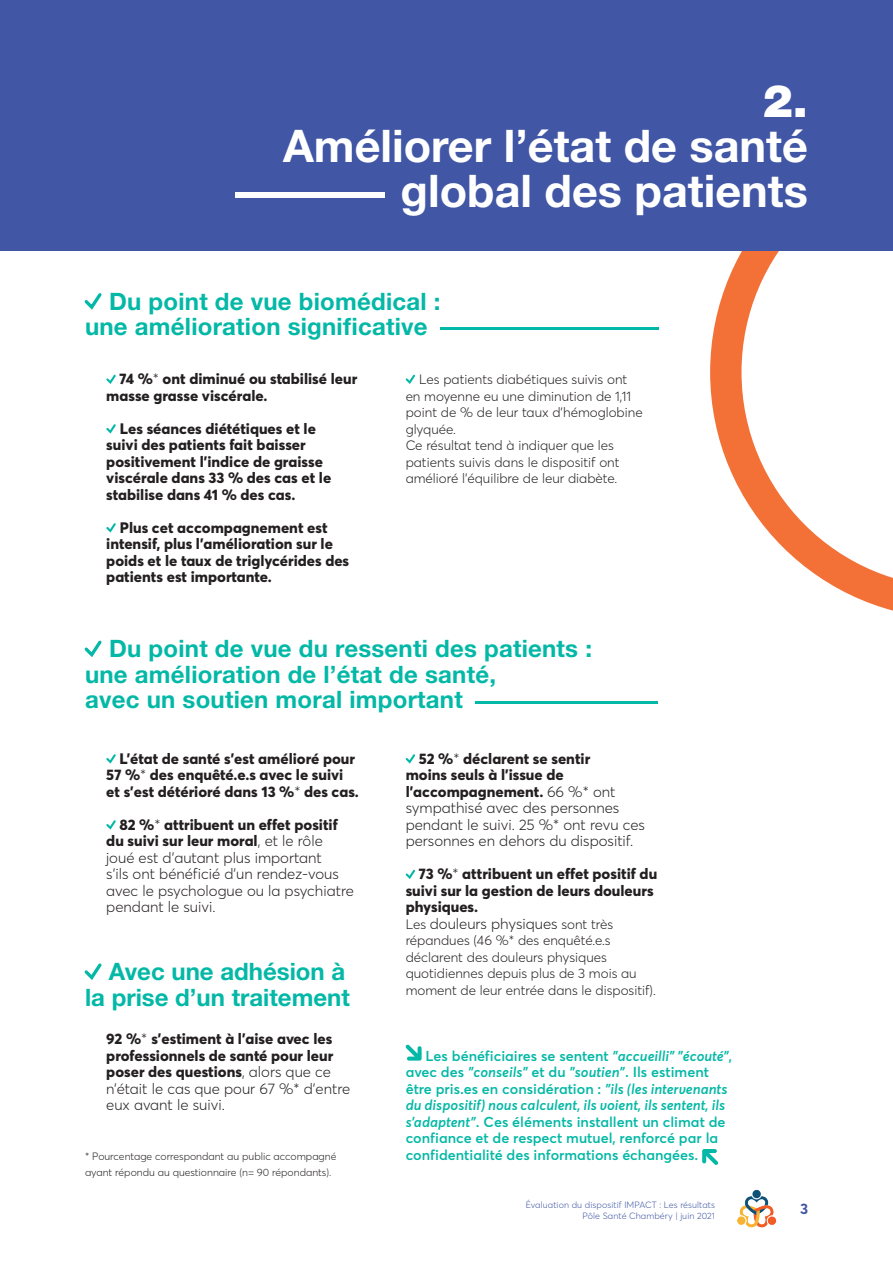
<style>
.page{position:relative;width:893px;height:1263px;background:#fff}
.page>*{position:absolute;margin:0;border:0;box-sizing:border-box;transform-origin:0 0}
.t1{font:700 45px/45px "Helvetica Neue LT Std";color:#fff;text-align:right}
.t2{font:900 45px "Helvetica Neue LT Std";color:#fff}
.t3{font:700 24px/25.5px "Helvetica Neue LT Std";letter-spacing:.01em;color:#03b8a6}
.t4{font:800 15px/16.5px "Averta";color:#231f20}
.t5{font:300 15px/16.5px "Averta";color:#231f20}
.t6{font:700 15px "Averta";color:#4157a6}
.t7{font:600 14.25px/16.5px "Averta";color:#03b8a6}
.t8{font:300 13.5px/16.5px "Averta";color:#231f20}
.t9{font:300 10.5px "Averta";color:#231f20}
.t10{font:300 9px/10.8px "Averta";letter-spacing:.01em;color:#4157a6;text-align:right}
.s1{font-weight:300}
.s2{font-weight:800}
.s3{font-weight:300;font-size:13.5px}
.s4{font-style:italic}
</style>
<div class="page">
<svg style="left:710px;top:251px;width:183px;height:360px"></svg>
<div style="left:0;top:0;width:893px;height:251px;background:#4157a6"></div>
<svg style="left:84px;top:293px;width:18px;height:17px"></svg>
<svg style="left:84px;top:640px;width:18px;height:17px"></svg>
<svg style="left:84px;top:963px;width:18px;height:17px"></svg>
<svg style="left:106px;top:374px;width:10px;height:10px"></svg>
<svg style="left:106px;top:424px;width:10px;height:10px"></svg>
<svg style="left:106px;top:523px;width:10px;height:10px"></svg>
<svg style="left:405px;top:374px;width:10px;height:10px"></svg>
<div style="left:235px;top:192px;width:149px;height:6px;background:#fff"></div>
<svg style="left:106px;top:754px;width:10px;height:10px"></svg>
<svg style="left:106px;top:820px;width:10px;height:10px"></svg>
<svg style="left:405px;top:754px;width:10px;height:10px"></svg>
<svg style="left:405px;top:869px;width:10px;height:10px"></svg>
<hr style="left:440px;top:327px;width:218px;height:3px;background:#03b8a6">
<hr style="left:475px;top:701px;width:183px;height:2px;background:#03b8a6">
<svg style="left:405px;top:1044px;width:17px;height:17px"></svg>
<svg style="left:702px;top:1149px;width:16px;height:16px"></svg>
<img style="left:737px;top:1190px;width:40px;height:38px">
<h1 class="t2" style="left:763px;top:74px;width:47px">2.</h1>
<h1 class="t1" style="left:283px;top:123px;width:526px">Améliorer l’état de santé global des patients</h1>
<h2 class="t3" style="left:85px;top:288px;width:357px;text-indent:24px">Du point de vue biomédical : une amélioration significative</h2>
<p class="t4" style="left:106px;top:370px;width:252px;text-indent:13px">74 %<span class="s1">*</span> ont diminué ou stabilisé leur masse grasse viscérale.</p>
<p class="t4" style="left:106px;top:419px;width:226px;text-indent:14px">Les séances diététiques et le suivi des patients fait baisser positivement l’indice de graisse viscérale dans 33 % des cas et le stabilise dans 41 % des cas.</p>
<p class="t4" style="left:106px;top:518px;width:244px;text-indent:14px">Plus cet accompagnement est intensif, plus l’amélioration sur le poids et le taux de triglycérides des patients est importante.</p>
<p class="t8" style="left:406px;top:370px;width:238px;text-indent:14px">Les patients diabétiques suivis ont en moyenne eu une diminution de 1,11 point de % de leur taux d'hémoglobine glyquée.<br>Ce résultat tend à indiquer que les patients suivis dans le dispositif ont amélioré l'équilibre de leur diabète.</p>
<h2 class="t3" style="left:85px;top:635px;width:508px;text-indent:24px">Du point de vue du ressenti des patients : une amélioration de l’état de santé,<br>avec un soutien moral important</h2>
<p class="t4" style="left:106px;top:749px;width:254px;text-indent:13px">L’état de santé s’est amélioré pour<br>57 %<span class="s1">*</span> des enquêté.e.s avec le suivi et s’est détérioré dans 13 %<span class="s1">*</span> des cas.</p>
<p class="t5" style="left:106px;top:815px;width:249px;text-indent:13px"><span class="s2">82 %</span>* <span class="s2">attribuent un effet positif du suivi sur leur moral</span>, et le rôle joué est d’autant plus important<br>s'ils ont bénéficié d'un rendez-vous avec le psychologue ou la psychiatre pendant le suivi.</p>
<h2 class="t3" style="left:85px;top:958px;width:266px;text-align:right">Avec une adhésion à<br>la prise d’un traitement</h2>
<p class="t4" style="left:106px;top:1030px;width:246px">92 %<span class="s1">*</span> s’estiment à l’aise avec les professionnels de santé pour leur poser des questions<span class="s1">, alors que ce n’était le cas que pour 67 %* d’entre eux avant le suivi.</span></p>
<p class="t5" style="left:406px;top:749px;width:241px;text-indent:13px"><span class="s2">52 %</span>* <span class="s2">déclarent se sentir<br>moins seuls à l’issue de l’accompagnement.</span> 66 %* ont sympathisé avec des personnes pendant le suivi. 25 %* ont revu ces personnes en dehors du dispositif.</p>
<p class="t4" style="left:406px;top:865px;width:253px;text-indent:13px">73 %<span class="s1">*</span> attribuent un effet positif du suivi sur la gestion de leurs douleurs physiques.<br><span class="s3">Les</span> <span class="s1">douleurs physiques</span> <span class="s3">sont très</span></p>
<p class="t8" style="left:406px;top:931px;width:252px">répandues (46 %* des enquêté.e.s déclarent des douleurs physiques quotidiennes depuis plus de 3 mois au moment de leur entrée dans le dispositif).</p>
<p class="t7" style="left:406px;top:1047px;width:328px;text-indent:20px">Les bénéficiaires se sentent <span class="s4">"accueilli" "écouté"</span>, avec des <span class="s4">"conseils"</span> et du <span class="s4">"soutien"</span>. Ils estiment être pris.es en considération : <span class="s4">"ils (les intervenants du dispositif) nous calculent, ils voient, ils sentent, ils s’adaptent"</span>. Ces éléments installent un climat de confiance et de respect mutuel, renforcé par la</p>
<p class="t9" style="left:85px;top:1149px;width:253px">* Pourcentage correspondant au public accompagné</p>
<p class="t7" style="left:406px;top:1146px;width:294px">confidentialité des informations échangées.</p>
<p class="t9" style="left:85px;top:1165px;width:248px">ayant répondu au questionnaire (n= 90 répondants).</p>
<p class="t10" style="left:526px;top:1199px;width:191px">Évaluation du dispositif IMPACT : Les résultats<br>Pôle Santé Chambéry | juin 2021</p>
<p class="t6" style="left:800px;top:1198px;width:10px">3</p>
</div>
